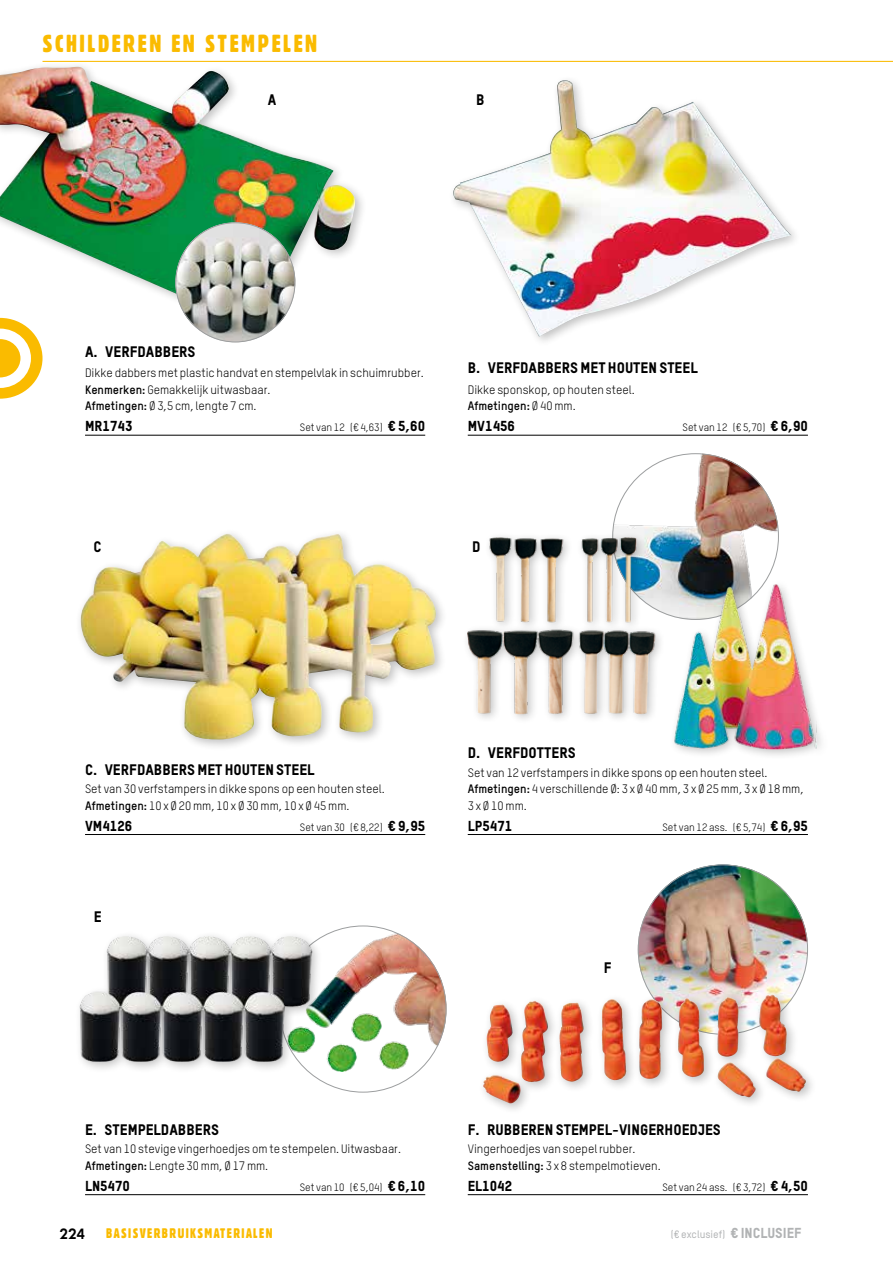
<style>
.page{position:relative;width:893px;height:1263px;background:#fff}
.page>*{position:absolute;margin:0;border:0;box-sizing:border-box;transform-origin:0 0}
.t1{font:24px "Gothic 821 Condensed BT";letter-spacing:.1em;color:#fabb00}
.t2{font:15px "TSTAR Headline";color:#000}
.t3{font:15px "Chalet Tokyo";color:#000}
.t4{font:14.25px "TSTAR Headline";color:#000}
.t5{font:13.5px "Gothic 821 Condensed BT";letter-spacing:.1em;color:#fabb00}
.t6{font:12px/16.5px "TSTAR";color:#000}
.t7{font:10.5px "TSTAR";color:#000}
.t8{font:500 10.5px "TSTAR";color:#b1b3b4}
.s1{font-weight:700}
.s2{font-family:"TSTAR Headline";font-size:14.25px}
.s3{font-family:"TSTAR Headline";font-weight:400;font-size:14.25px}
</style>
<div class="page">
<svg style="left:0;top:318px;width:43px;height:81px"></svg>
<hr style="left:43px;top:61px;width:850px;height:1px;background:#fabb00">
<img style="left:612px;top:453px;width:167px;height:167px;border-radius:83px">
<img style="left:323px;top:927px;width:123px;height:145px">
<div style="left:0;top:61px;width:367px;height:253px;background:#fff"></div>
<img style="left:0;top:67px;width:355px;height:235px">
<img style="left:175px;top:222px;width:120px;height:120px;border-radius:60px">
<div style="left:669px;top:578px;width:160px;height:182px;background:#000;opacity:.25"></div>
<img style="left:673px;top:583px;width:143px;height:166px">
<img style="left:453px;top:80px;width:339px;height:257px">
<div style="left:74px;top:930px;width:249px;height:143px;background:#000;opacity:.25"></div>
<img style="left:77px;top:936px;width:261px;height:126px">
<div style="left:462px;top:532px;width:203px;height:193px;background:#000;opacity:.25"></div>
<img style="left:468px;top:538px;width:191px;height:176px">
<div style="left:75px;top:528px;width:373px;height:224px;background:#000;opacity:.25"></div>
<img style="left:80px;top:533px;width:357px;height:206px">
<img style="left:638px;top:864px;width:170px;height:171px;border-radius:85px">
<div style="left:477px;top:989px;width:341px;height:126px;background:#000;opacity:.25"></div>
<img style="left:759px;top:994px;width:13px;height:57px">
<hr style="left:85px;top:435px;width:340px;height:1px;background:#000">
<hr style="left:468px;top:834px;width:340px;height:1px;background:#000">
<hr style="left:468px;top:435px;width:340px;height:1px;background:#000">
<hr style="left:85px;top:1194px;width:340px;height:1px;background:#000">
<hr style="left:85px;top:834px;width:340px;height:1px;background:#000">
<hr style="left:468px;top:1194px;width:340px;height:1px;background:#000">
<h1 class="t1" style="left:43px;top:29px;width:276px">SCHILDEREN EN STEMPELEN</h1>
<p class="t2" style="left:268px;top:90px;width:10px">A</p>
<p class="t2" style="left:476px;top:90px;width:10px">B</p>
<p class="t2" style="left:85px;top:342px;width:112px">A. VERFDABBERS</p>
<p class="t6" style="left:85px;top:365px;width:340px">Dikke dabbers met plastic handvat en stempelvlak in schuimrubber.<br><span class="s1">Kenmerken:</span> Gemakkelijk uitwasbaar.<br><span class="s1">Afmetingen:</span> Ø 3,5 cm, lengte 7 cm.</p>
<p class="t4" style="left:85px;top:417px;width:49px">MR1743</p>
<p class="t7" style="left:300px;top:421px;width:127px">Set van 12 (€ 4,63) <span class="s2">€ 5,60</span></p>
<p class="t2" style="left:94px;top:537px;width:10px">C</p>
<p class="t2" style="left:468px;top:359px;width:231px">B. VERFDABBERS MET HOUTEN STEEL</p>
<p class="t6" style="left:468px;top:381px;width:168px">Dikke sponskop, op houten steel.<br><span class="s1">Afmetingen:</span> Ø 40 mm.</p>
<p class="t4" style="left:468px;top:417px;width:49px">MV1456</p>
<p class="t7" style="left:682px;top:421px;width:127px">Set van 12 (€ 5,70) <span class="s2">€ 6,90</span></p>
<p class="t2" style="left:472px;top:537px;width:10px">D</p>
<p class="t2" style="left:85px;top:760px;width:231px">C. VERFDABBERS MET HOUTEN STEEL</p>
<p class="t6" style="left:85px;top:781px;width:301px">Set van 30 verfstampers in dikke spons op een houten steel.<br><span class="s1">Afmetingen:</span> 10 x Ø 20 mm, 10 x Ø 30 mm, 10 x Ø 45 mm.</p>
<p class="t4" style="left:85px;top:817px;width:49px">VM4126</p>
<p class="t7" style="left:300px;top:820px;width:127px">Set van 30 (€ 8,22) <span class="s2">€ 9,95</span></p>
<p class="t2" style="left:94px;top:907px;width:9px">E</p>
<p class="t2" style="left:468px;top:743px;width:109px">D. VERFDOTTERS</p>
<p class="t6" style="left:468px;top:764px;width:337px">Set van 12 verfstampers in dikke spons op een houten steel.<br><span class="s1">Afmetingen:</span> 4 verschillende Ø: 3 x Ø 40 mm, 3 x Ø 25 mm, 3 x Ø 18 mm,<br>3 x Ø 10 mm.</p>
<p class="t4" style="left:468px;top:817px;width:46px">LP5471</p>
<p class="t7" style="left:662px;top:820px;width:147px">Set van 12 ass. (€ 5,74) <span class="s2">€ 6,95</span></p>
<p class="t2" style="left:604px;top:958px;width:9px">F</p>
<p class="t2" style="left:85px;top:1120px;width:135px">E. STEMPELDABBERS</p>
<p class="t6" style="left:85px;top:1141px;width:318px">Set van 10 stevige vingerhoedjes om te stempelen. Uitwasbaar.<br><span class="s1">Afmetingen:</span> Lengte 30 mm, Ø 17 mm.</p>
<p class="t4" style="left:85px;top:1177px;width:47px">LN5470</p>
<p class="t7" style="left:300px;top:1180px;width:127px">Set van 10 (€ 5,04) <span class="s2">€ 6,10</span></p>
<p class="t2" style="left:468px;top:1120px;width:255px">F. RUBBEREN STEMPEL-VINGERHOEDJES</p>
<p class="t6" style="left:468px;top:1141px;width:195px">Vingerhoedjes van soepel rubber.<br><span class="s1">Samenstelling:</span> 3 x 8 stempelmotieven.</p>
<p class="t4" style="left:468px;top:1177px;width:46px">EL1042</p>
<p class="t7" style="left:662px;top:1180px;width:147px">Set van 24 ass. (€ 3,72) <span class="s2">€ 4,50</span></p>
<p class="t3" style="left:60px;top:1224px;width:27px">224</p>
<p class="t5" style="left:106px;top:1225px;width:168px">BASISVERBRUIKSMATERIALEN</p>
<p class="t8" style="left:671px;top:1228px;width:132px">(€ exclusief) <span class="s3">€ INCLUSIEF</span></p>
</div>
